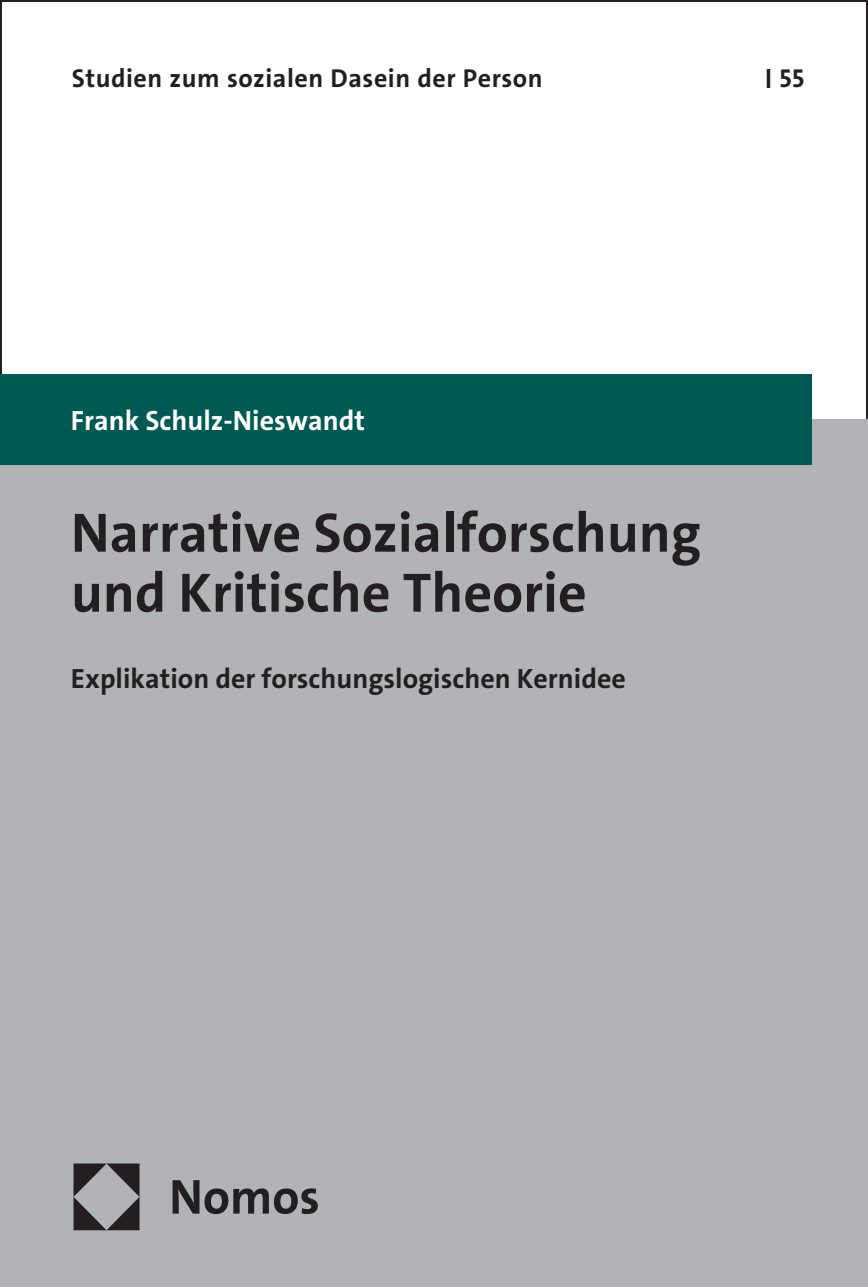
<style>
.page{position:relative;width:868px;height:1287px;background:#fff}
.page>*{position:absolute;margin:0;border:0;box-sizing:border-box;transform-origin:0 0}
.t1{font:700 56px/60px "The Sans C5";color:#231f20}
.t2{font:700 28px "The Sans C5";color:#231f20}
.t3{font:700 28px "The Sans C5";color:#fff}
.t4{font:700 26px "The Sans C5";letter-spacing:.02em;color:#231f20}
</style>
<div class="page">
<div style="left:0;top:420px;width:867px;height:867px;background:#b2b3b7"></div>
<div style="left:0;top:374px;width:811px;height:91px;background:#005953"></div>
<img style="left:73px;top:1163px;width:245px;height:67px">
<p class="t4" style="left:72px;top:62px;width:472px">Studien zum sozialen Dasein der Person</p>
<p class="t4" style="left:765px;top:62px;width:41px">l 55</p>
<p class="t3" style="left:71px;top:403px;width:295px">Frank Schulz-Nieswandt</p>
<p class="t1" style="left:71px;top:503px;width:631px">Narrative Sozialforschung und Kritische Theorie</p>
<p class="t2" style="left:71px;top:661px;width:556px">Explikation der forschungslogischen Kernidee</p>
</div>
